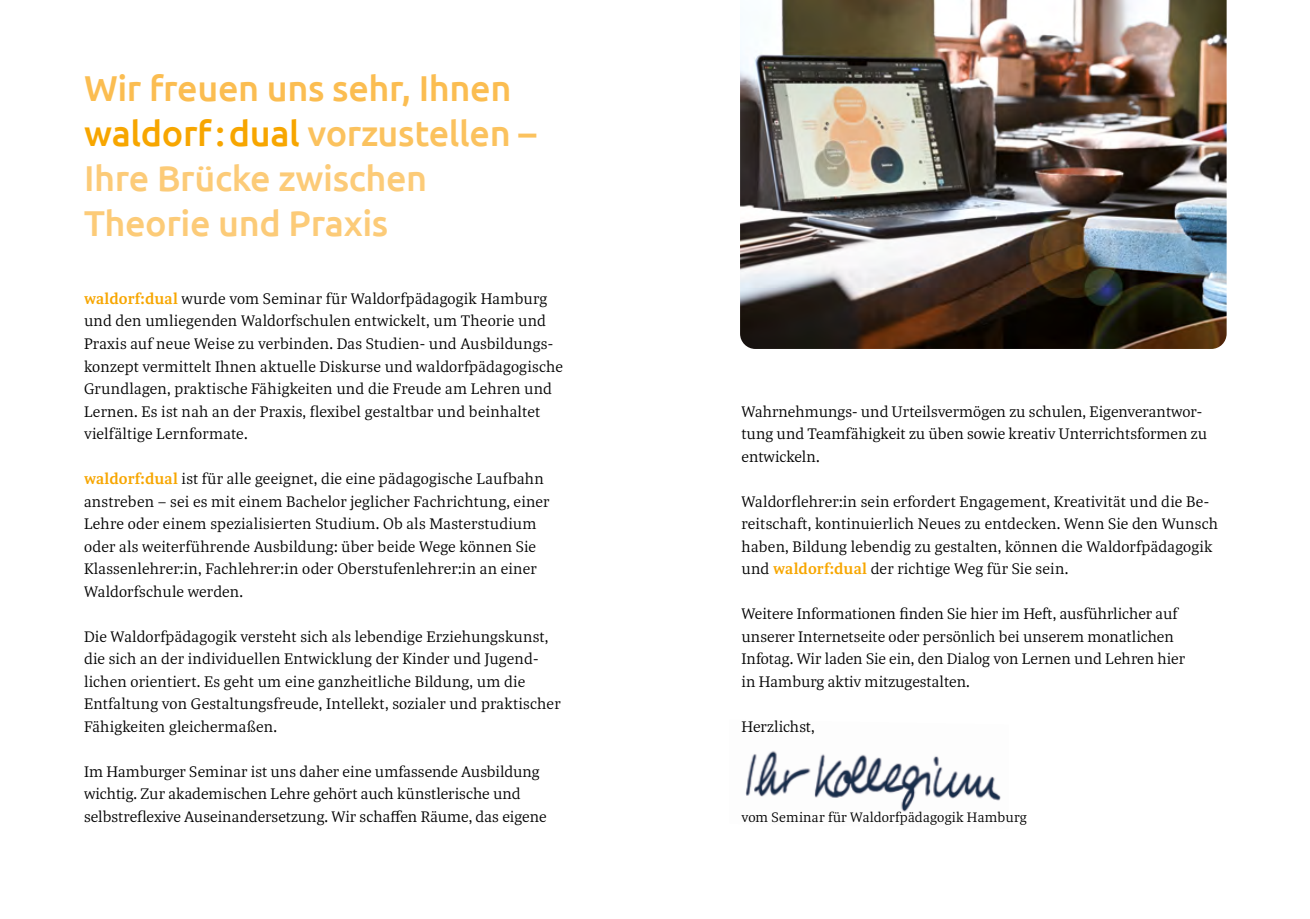
<style>
.page{position:relative;width:1310px;height:919px;background:#fff}
.page>*{position:absolute;margin:0;border:0;box-sizing:border-box;transform-origin:0 0}
.t1{font:500 36px/45px "Ubuntu";letter-spacing:-.01em;color:#fccb78}
.t2{font:300 16.5px/22.5px "Tasman";color:#000}
.t3{font:300 14.85px "Tasman";letter-spacing:.01em;color:#000}
.s1{color:#fbbd51}
.s2{color:#f7a600}
.s3{color:#fbc25e}
.s4{font-weight:600;color:#f7a600}
</style>
<div class="page">
<img style="left:745px;top:751px;width:256px;height:61px">
<img style="left:740px;top:0;width:486px;height:349px">
<h1 class="t1" style="left:84px;top:65px;width:454px"><span class="s1">Wir freuen uns sehr, Ihnen </span><span class="s2">waldorf :dual</span> <span class="s3">vorzustellen –<br></span>Ihre Brücke zwischen<br>Theorie und Praxis</h1>
<p class="t2" style="left:84px;top:287px;width:481px"><span class="s4">waldorf:dual</span> wurde vom Seminar für Waldorfpädagogik Hamburg und den umliegenden Waldorfschulen entwickelt, um Theorie und Praxis auf neue Weise zu verbinden. Das Studien- und Ausbildungs&shy;konzept vermittelt Ihnen aktuelle Diskurse und waldorfpädagogische Grundlagen, praktische Fähigkeiten und die Freude am Lehren und Lernen. Es ist nah an der Praxis, flexibel gestaltbar und beinhaltet vielfältige Lernformate.</p>
<p class="t2" style="left:84px;top:467px;width:467px"><span class="s4">waldorf:dual</span> ist für alle geeignet, die eine pädagogische Laufbahn anstreben – sei es mit einem Bachelor jeglicher Fachrichtung, einer Lehre oder einem spezialisierten Studium. Ob als Masterstudium oder als weiterführende Ausbildung: über beide Wege können Sie Klassenlehrer:in, Fachlehrer:in oder Oberstufenlehrer:in an einer Waldorfschule werden.</p>
<p class="t2" style="left:84px;top:624px;width:478px">Die Waldorfpädagogik versteht sich als lebendige Erziehungskunst, die sich an der individuellen Entwicklung der Kinder und Jugend&shy;lichen orientiert. Es geht um eine ganzheitliche Bildung, um die Entfaltung von Gestaltungsfreude, Intellekt, sozialer und praktischer Fähigkeiten gleichermaßen.</p>
<p class="t2" style="left:84px;top:759px;width:464px">Im Hamburger Seminar ist uns daher eine umfassende Ausbildung wichtig. Zur akademischen Lehre gehört auch künstlerische und selbstreflexive Auseinandersetzung. Wir schaffen Räume, das eigene</p>
<p class="t2" style="left:741px;top:399px;width:467px">Wahrnehmungs- und Urteilsvermögen zu schulen, Eigenverantwor&shy;tung und Teamfähigkeit zu üben sowie kreativ Unterrichtsformen zu entwickeln.</p>
<p class="t2" style="left:741px;top:489px;width:478px">Waldorflehrer:in sein erfordert Engagement, Kreativität und die Be&shy;reitschaft, kontinuierlich Neues zu entdecken. Wenn Sie den Wunsch haben, Bildung lebendig zu gestalten, können die Waldorfpädagogik und <span class="s4">waldorf:dual</span> der richtige Weg für Sie sein.</p>
<p class="t2" style="left:741px;top:602px;width:445px">Weitere Informationen finden Sie hier im Heft, ausführlicher auf unserer Internetseite oder persönlich bei unserem monatlichen Infotag. Wir laden Sie ein, den Dialog von Lernen und Lehren hier in Hamburg aktiv mitzugestalten.</p>
<p class="t2" style="left:741px;top:714px;width:75px">Herzlichst,</p>
<p class="t3" style="left:741px;top:807px;width:287px">vom Seminar für Waldorfpädagogik Hamburg</p>
</div>
